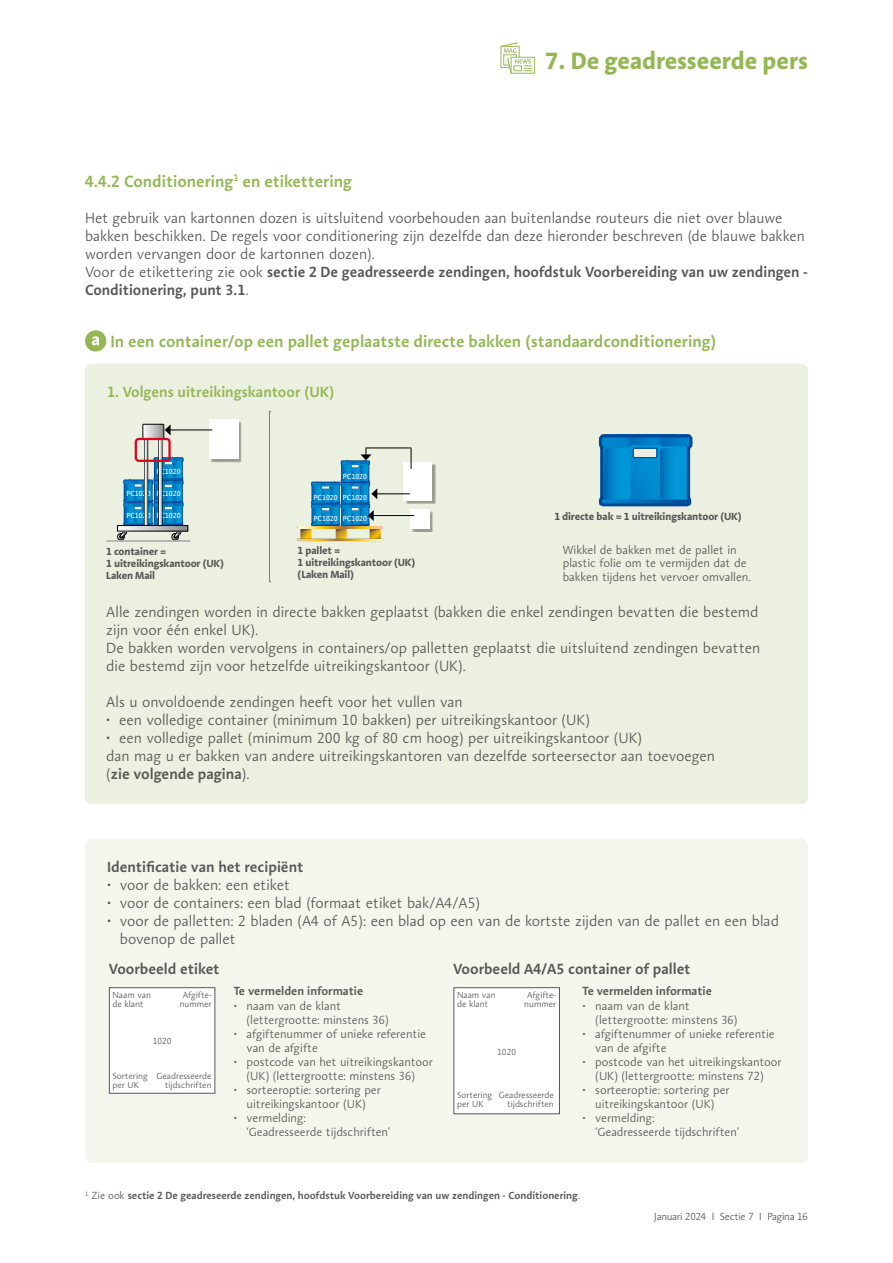
<style>
.page{position:relative;width:893px;height:1263px;background:#fff}
.page>*{position:absolute;margin:0;border:0;box-sizing:border-box;transform-origin:0 0}
.t1{font:700 24px "Aroma No 2 LT Pro";color:#94b754}
.t2{font:600 16.5px "Aroma No 2 LT Pro";color:#94b754}
.t3{font:300 15px/18px "Aroma No 2 LT Pro";color:#575756}
.t4{font:600 15px "Aroma No 2 LT Pro";color:#575756}
.t5{font:600 15px "Aroma No 2 LT Pro";color:#94b754}
.t6{font:300 12px/14.1px "Aroma No 2 LT Pro";color:#575756}
.t7{font:600 12px "Aroma No 2 LT Pro";color:#575756}
.t8{font:700 10.5px/12px "Aroma No 2 LT Pro";letter-spacing:-.01em;color:#575756}
.t9{font:600 10.5px "Aroma No 2 LT Pro";color:#575756}
.t10{font:300 10.5px "Aroma No 2 LT Pro";letter-spacing:-.025em;color:#575756}
.t11{font:300 9px/9px "Aroma No 2 LT Pro";color:#575756}
.t12{font:7.5px "Aroma No 2 LT Pro";color:#fff}
.t13{font:7.35px "Aroma No 2 LT Pro";color:#fff}
.s1{font-weight:600}
.s2{font-size:7.5px}
.s3{font-weight:300}
</style>
<div class="page">
<svg style="left:500px;top:43px;width:35px;height:31px"></svg>
<div style="left:85px;top:330px;width:21px;height:22px;background:#94b754;border-radius:50%"></div>
<svg style="left:92px;top:336px;width:7px;height:9px"></svg>
<div style="left:85px;top:364px;width:722px;height:440px;background:#ecf0e0;border-radius:6px"></div>
<svg style="left:598px;top:434px;width:95px;height:73px;background:#1385c4"></svg>
<div style="left:211px;top:421px;width:31px;height:42px;background:#000;opacity:.35"></div>
<div style="left:209px;top:419px;width:29px;height:40px;background:#fff"></div>
<hr style="left:170px;top:430px;width:42px;height:1px;background:#000">
<hr style="left:106px;top:540px;width:84px;height:2px;background:#a8a8a7">
<div style="left:118px;top:525px;width:70px;height:6px;background:#8e8e8d"></div>
<div style="left:117px;top:525px;width:71px;height:6px;border:1px solid #000"></div>
<svg style="left:117px;top:424px;width:68px;height:116px"></svg>
<div style="left:142px;top:424px;width:22px;height:15px;border:1px solid #000"></div>
<div style="left:135px;top:438px;width:36px;height:24px;border:2px solid #d9081f;border-radius:3px"></div>
<svg style="left:269px;top:411px;width:2px;height:171px"></svg>
<svg style="left:298px;top:539px;width:85px;height:2px"></svg>
<div style="left:405px;top:464px;width:31px;height:40px;background:#999c91"></div>
<div style="left:404px;top:462px;width:28px;height:39px;background:#fff"></div>
<hr style="left:376px;top:493px;width:34px;height:1px;background:#000">
<div style="left:412px;top:511px;width:21px;height:21px;background:#000;opacity:.35"></div>
<div style="left:410px;top:509px;width:19px;height:19px;background:#fff"></div>
<hr style="left:373px;top:515px;width:41px;height:1px;background:#000">
<hr style="left:366px;top:448px;width:45px;height:1px;background:#000">
<svg style="left:298px;top:448px;width:85px;height:91px"></svg>
<svg style="left:411px;top:448px;width:1px;height:21px"></svg>
<div style="left:85px;top:839px;width:722px;height:323px;background:#f4f6ed;border-radius:6px"></div>
<div style="left:109px;top:987px;width:106px;height:106px;background:#fff;border:1px solid #575756"></div>
<div style="left:453px;top:987px;width:107px;height:127px;background:#fff;border:1px solid #575756"></div>
<h1 class="t1" style="left:545px;top:45px;width:264px">7. De geadresseerde pers</h1>
<p class="t2" style="left:85px;top:170px;width:268px">4.4.2 Conditionering<sup>1</sup> en etikettering</p>
<p class="t3" style="left:85px;top:208px;width:724px">Het gebruik van kartonnen dozen is uitsluitend voorbehouden aan buitenlandse routeurs die niet over blauwe bakken beschikken. De regels voor conditionering zijn dezelfde dan deze hieronder beschreven (de blauwe bakken worden vervangen door de kartonnen dozen).<br>Voor de etikettering zie ook <span class="s1">sectie 2 De geadresseerde zendingen, hoofdstuk Voorbereiding van uw zendingen - Conditionering, punt 3.1</span>.</p>
<p class="t2" style="left:110px;top:330px;width:607px">In een container/op een pallet geplaatste directe bakken (standaardconditionering)</p>
<p class="t5" style="left:107px;top:382px;width:229px">1. Volgens uitreikingskantoor (UK)</p>
<p class="t12" style="left:156px;top:467px;width:26px">PC1020</p>
<p class="t12" style="left:126px;top:488px;width:56px">PC1020 PC1020</p>
<p class="t12" style="left:126px;top:510px;width:56px">PC1020 PC1020</p>
<p class="t13" style="left:343px;top:472px;width:26px"><span class="s2">PC</span>1020</p>
<p class="t13" style="left:314px;top:493px;width:55px"><span class="s2">PC</span>1020 <span class="s2">PC</span>1020</p>
<p class="t13" style="left:314px;top:514px;width:55px"><span class="s2">PC</span>1020 <span class="s2">PC</span>1020</p>
<p class="t8" style="left:554px;top:510px;width:189px">1 directe bak = 1 uitreikingskantoor (UK)</p>
<p class="t6" style="left:563px;top:543px;width:190px;line-height:13.5px">Wikkel de bakken met de pallet in plastic folie om te vermijden dat de bakken tijdens het vervoer omvallen.</p>
<p class="t8" style="left:298px;top:544px;width:119px">1 pallet =<br>1 uitreikingskantoor (UK) (Laken Mail)</p>
<p class="t3" style="left:106px;top:603px;width:655px">Alle zendingen worden in directe bakken geplaatst (bakken die enkel zendingen bevatten die bestemd zijn voor één enkel UK).<br>De bakken worden vervolgens in containers/op palletten geplaatst die uitsluitend zendingen bevatten die bestemd zijn voor hetzelfde uitreikingskantoor (UK).</p>
<p class="t3" style="left:106px;top:693px;width:358px">Als u onvoldoende zendingen heeft voor het vullen van</p>
<p class="t3" style="left:106px;top:711px;width:485px">• een volledige container (minimum 10 bakken) per uitreikingskantoor (UK)</p>
<p class="t3" style="left:106px;top:729px;width:610px">• een volledige pallet (minimum 200 kg of 80 cm hoog) per uitreikingskantoor (UK)<br>dan mag u er bakken van andere uitreikingskantoren van dezelfde sorteersector aan toevoegen (<span class="s1">zie volgende pagina</span>).</p>
<p class="t8" style="left:106px;top:545px;width:119px">1 container =<br>1 uitreikingskantoor (UK)<br>Laken Mail</p>
<p class="t4" style="left:107px;top:857px;width:198px">Identificatie van het recipiënt</p>
<p class="t3" style="left:107px;top:876px;width:184px">• voor de bakken: een etiket</p>
<p class="t3" style="left:107px;top:894px;width:375px">• voor de containers: een blad (formaat etiket bak/A4/A5)</p>
<p class="t3" style="left:120px;top:912px;width:661px;text-indent:-13px">• voor de palletten: 2 bladen (A4 of A5): een blad op een van de kortste zijden van de pallet en een blad bovenop de pallet</p>
<p class="t4" style="left:109px;top:958px;width:112px">Voorbeeld etiket</p>
<p class="t4" style="left:453px;top:958px;width:239px">Voorbeeld A4/A5 container of pallet</p>
<p class="t11" style="left:112px;top:990px;width:40px">Naam van de klant</p>
<p class="t11" style="left:180px;top:990px;width:33px;text-align:center">Afgifte&shy;nummer</p>
<p class="t11" style="left:153px;top:1036px;width:20px">1020</p>
<p class="t11" style="left:112px;top:1072px;width:37px">Sortering per UK</p>
<p class="t11" style="left:156px;top:1071px;width:57px;text-align:right">Geadresseerde tijdschriften</p>
<p class="t7" style="left:234px;top:983px;width:131px">Te vermelden informatie</p>
<p class="t6" style="left:247px;top:998px;width:144px;text-indent:-13px">• naam van de klant (lettergrootte: minstens 36)</p>
<p class="t6" style="left:247px;top:1026px;width:181px;text-indent:-13px">• afgiftenummer of unieke referentie van de afgifte</p>
<p class="t6" style="left:234px;top:1055px;width:201px;text-align:center">• postcode van het uitreikingskantoor (UK) (lettergrootte: minstens 36)</p>
<p class="t6" style="left:234px;top:1083px;width:149px;text-align:center">• sorteeroptie: sortering per uitreikingskantoor (UK)</p>
<p class="t6" style="left:247px;top:1111px;width:145px;text-indent:-13px">• vermelding:<br>‘Geadresseerde tijdschriften’</p>
<p class="t11" style="left:457px;top:990px;width:40px">Naam van de klant</p>
<p class="t11" style="left:524px;top:990px;width:33px;text-align:center">Afgifte&shy;nummer</p>
<p class="t11" style="left:497px;top:1047px;width:20px">1020</p>
<p class="t11" style="left:499px;top:1090px;width:57px;text-align:right">Geadresseerde tijdschriften</p>
<p class="t11" style="left:457px;top:1091px;width:37px">Sortering per UK</p>
<p class="t7" style="left:583px;top:983px;width:131px">Te vermelden informatie</p>
<p class="t6" style="left:595px;top:998px;width:144px;text-indent:-13px">• naam van de klant (lettergrootte: minstens 36)</p>
<p class="t6" style="left:595px;top:1026px;width:181px;text-indent:-13px">• afgiftenummer of unieke referentie van de afgifte</p>
<p class="t6" style="left:583px;top:1055px;width:201px;text-align:center">• postcode van het uitreikingskantoor (UK) (lettergrootte: minstens 72)</p>
<p class="t6" style="left:583px;top:1083px;width:149px;text-align:center">• sorteeroptie: sortering per uitreikingskantoor (UK)</p>
<p class="t6" style="left:595px;top:1111px;width:145px;text-indent:-13px">• vermelding:<br>‘Geadresseerde tijdschriften’</p>
<p class="t9" style="left:85px;top:1189px;width:497px"><sup>1</sup> <span class="s3">Zie ook</span> sectie 2 De geadreseerde zendingen, hoofdstuk Voorbereiding van uw zendingen - Conditionering<span class="s3">.</span></p>
<p class="t10" style="left:654px;top:1210px;width:155px">Januari 2024 I Sectie 7 I Pagina 16</p>
</div>
